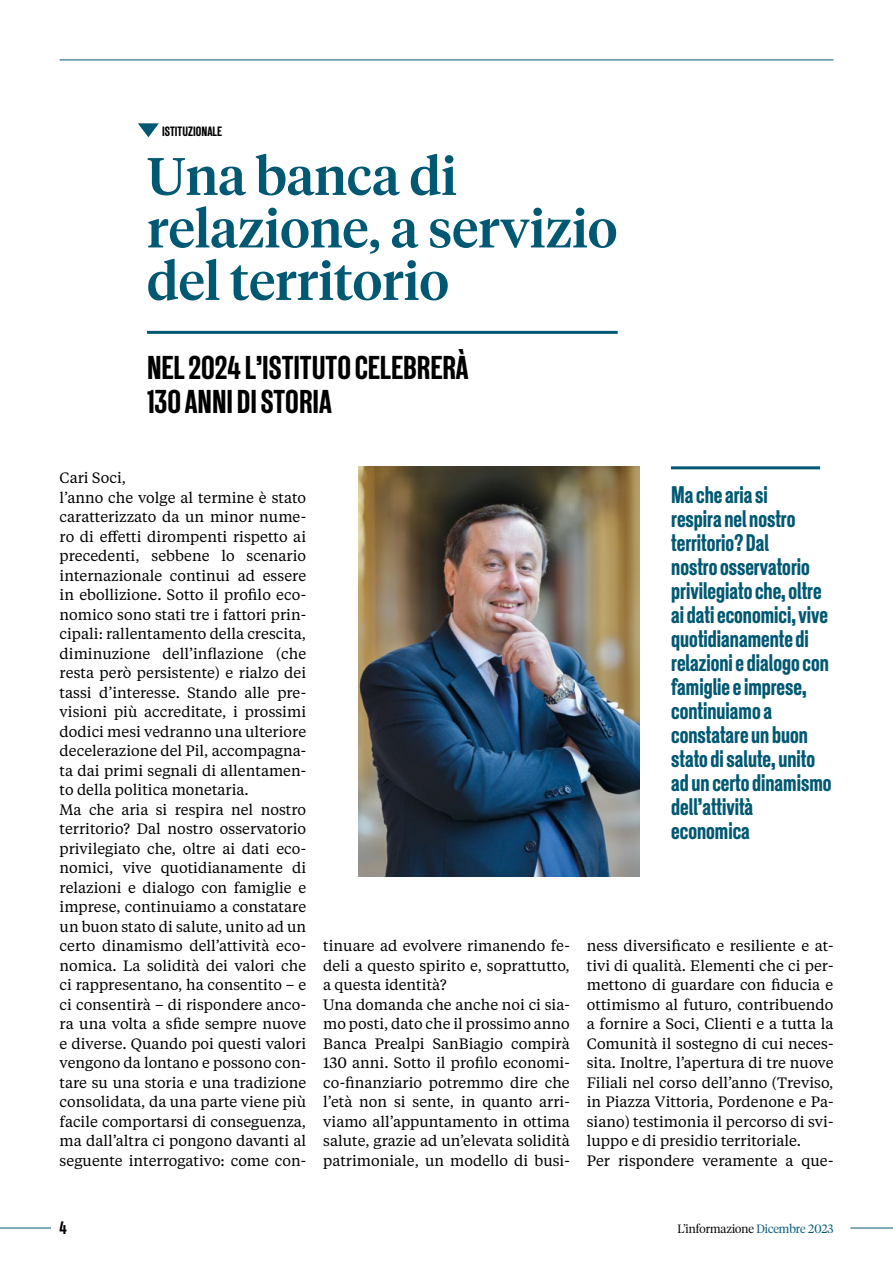
<style>
.page{position:relative;width:893px;height:1263px;background:#fff}
.page>*{position:absolute;margin:0;border:0;box-sizing:border-box;transform-origin:0 0}
.t1{font:500 52.5px/52.5px "Tiempos Headline";color:#005872}
.t2{font:500 33px/34.5px "New Grotesk Square FOUR";color:#000}
.t3{font:500 24px/24px "New Grotesk Square FOUR";color:#005872}
.t4{font:500 18px "New Grotesk Square FOUR";color:#000}
.t5{font:15px/19.5px "Tiempos Text";color:#000}
.t6{font:500 13.5px "New Grotesk Square FOUR";color:#000}
.t7{font:300 12px "Tiempos Headline";color:#000}
.s1{color:#005872}
</style>
<div class="page">
<img style="left:359px;top:466px;width:281px;height:410px">
<hr style="left:60px;top:60px;width:773px;height:1px;background:#005872">
<hr style="left:147px;top:331px;width:471px;height:3px;background:#005872">
<svg style="left:138px;top:123px;width:21px;height:14px"></svg>
<hr style="left:0;top:1227px;width:51px;height:1px;background:#005872">
<hr style="left:850px;top:1227px;width:43px;height:1px;background:#005872">
<hr style="left:671px;top:466px;width:149px;height:3px;background:#005872">
<p class="t6" style="left:162px;top:123px;width:61px">ISTITUZIONALE</p>
<h1 class="t1" style="left:147px;top:148px;width:472px">Una banca di relazione, a servizio del territorio</h1>
<h2 class="t2" style="left:147px;top:349px;width:323px">NEL 2024 L’ISTITUTO CELEBRERÀ<br>130 ANNI DI STORIA</h2>
<p class="t5" style="left:60px;top:467px;width:248px">Cari Soci,<br>l’anno che volge al termine è stato caratterizzato da un minor nume&shy;ro di effetti dirompenti rispetto ai precedenti, sebbene lo scenario internazionale continui ad essere in ebollizione. Sotto il profilo eco&shy;nomico sono stati tre i fattori prin&shy;cipali: rallentamento della crescita, diminuzione dell’inflazione (che resta però persistente) e rialzo dei tassi d’interesse. Stando alle pre&shy;visioni più accreditate, i prossimi dodici mesi vedranno una ulteriore decelerazione del Pil, accompagna&shy;ta dai primi segnali di allentamen&shy;to della politica monetaria.<br>Ma che aria si respira nel nostro territorio? Dal nostro osservatorio privilegiato che, oltre ai dati eco&shy;nomici, vive quotidianamente di relazioni e dialogo con famiglie e imprese, continuiamo a constatare un buon stato di salute, unito ad un certo dinamismo dell’attività eco&shy;nomica. La solidità dei valori che ci rappresentano, ha consentito – e ci consentirà – di rispondere anco&shy;ra una volta a sfide sempre nuove e diverse. Quando poi questi valori vengono da lontano e possono con&shy;tare su una storia e una tradizione consolidata, da una parte viene più facile comportarsi di conseguenza, ma dall’altra ci pongono davanti al seguente interrogativo: come con-</p>
<p class="t3" style="left:671px;top:481px;width:162px">Ma che aria si<br>respira nel nostro territorio? Dal<br>nostro osservatorio privilegiato che, oltre ai dati economici, vive quotidianamente di relazioni e dialogo con famiglie e imprese, continuiamo a constatare un buon stato di salute, unito ad un certo dinamismo dell’attività economica</p>
<p class="t5" style="left:323px;top:935px;width:248px">tinuare ad evolvere rimanendo fe&shy;deli a questo spirito e, soprattutto, a questa identità?<br>Una domanda che anche noi ci sia&shy;mo posti, dato che il prossimo anno Banca Prealpi SanBiagio compirà 130 anni. Sotto il profilo economi&shy;co-finanziario potremmo dire che l’età non si sente, in quanto arri&shy;viamo all’appuntamento in ottima salute, grazie ad un’elevata solidità patrimoniale, un modello di busi-</p>
<p class="t5" style="left:587px;top:935px;width:248px">ness diversificato e resiliente e at&shy;tivi di qualità. Elementi che ci per&shy;mettono di guardare con fiducia e ottimismo al futuro, contribuendo a fornire a Soci, Clienti e a tutta la Comunità il sostegno di cui neces&shy;sita. Inoltre, l’apertura di tre nuove Filiali nel corso dell’anno (Treviso, in Piazza Vittoria, Pordenone e Pa&shy;siano) testimonia il percorso di svi&shy;luppo e di presidio territoriale.<br>Per rispondere veramente a que-</p>
<p class="t4" style="left:60px;top:1216px;width:9px">4</p>
<p class="t7" style="left:677px;top:1220px;width:158px">L’informazione <span class="s1">Dicembre 2023</span></p>
</div>
